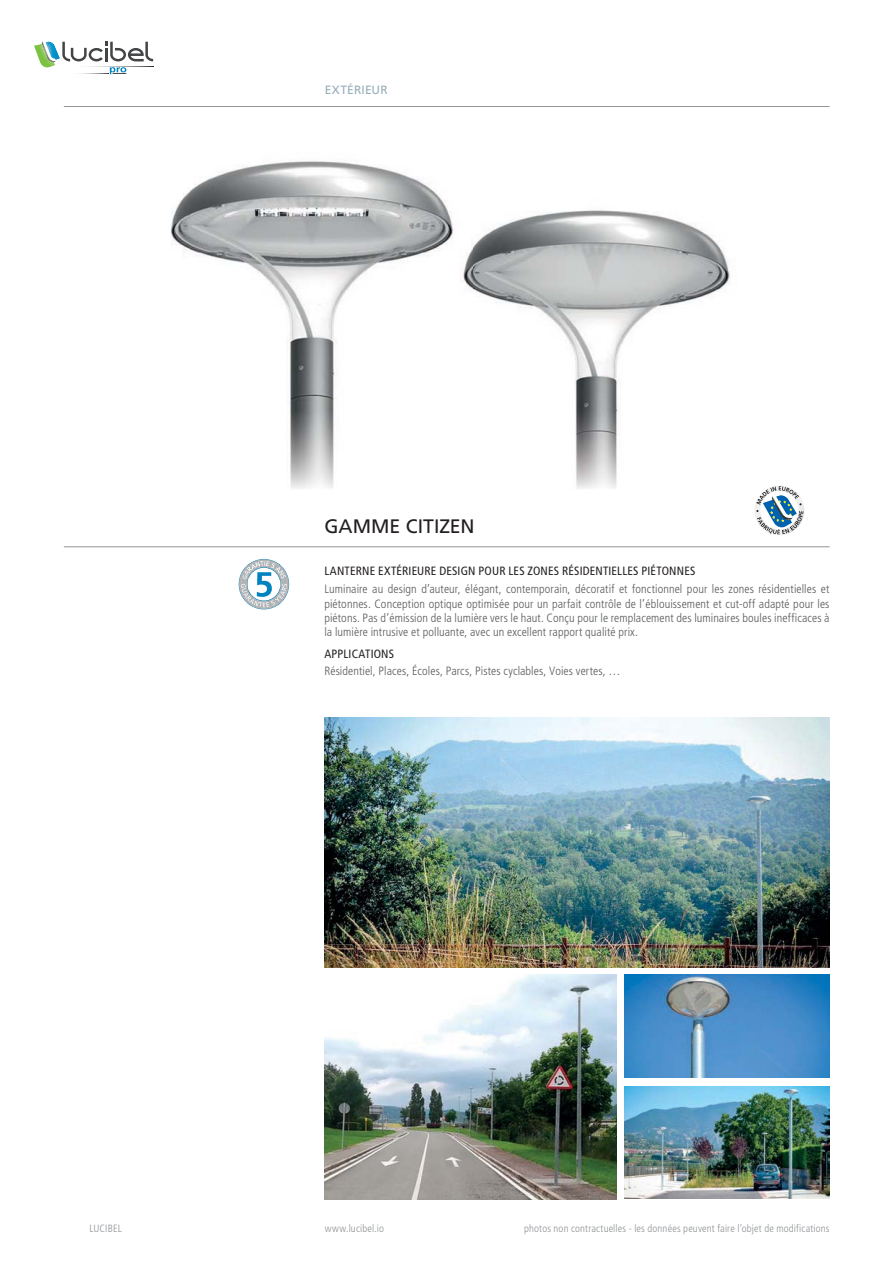
<style>
.page{position:relative;width:893px;height:1263px;background:#fff}
.page>*{position:absolute;margin:0;border:0;box-sizing:border-box;transform-origin:0 0}
.t1{font:19.5px "Frutiger LT";color:#231f20}
.t2{font:300 condensed 12px/14.4px "Frutiger LT";letter-spacing:.01em;color:#58595b;text-align:justify}
.t3{font:condensed 12px "Frutiger LT";letter-spacing:.015em;color:#231f20}
.t4{font:12px "Frutiger LT";letter-spacing:.015em;color:#98aeba}
.t5{font:300 condensed 10.5px "Frutiger LT";letter-spacing:.015em;color:#8f9194}
</style>
<div class="page">
<hr style="left:64px;top:106px;width:765px;height:1px;background:#939598">
<svg style="left:34px;top:41px;width:119px;height:33px"></svg>
<img style="left:72px;top:66px;width:81px;height:1px">
<img style="left:325px;top:717px;width:504px;height:251px">
<img style="left:325px;top:975px;width:292px;height:224px">
<img style="left:624px;top:975px;width:205px;height:102px">
<img style="left:624px;top:1086px;width:205px;height:113px">
<hr style="left:64px;top:546px;width:765px;height:1px;background:#939598">
<svg style="left:238px;top:559px;width:51px;height:50px"></svg>
<img style="left:171px;top:161px;width:559px;height:328px">
<svg style="left:755px;top:486px;width:49px;height:49px"></svg>
<p class="t4" style="left:325px;top:86px;width:65px">EXTÉRIEUR</p>
<h1 class="t1" style="left:324px;top:519px;width:151px">GAMME CITIZEN</h1>
<p class="t3" style="left:324px;top:563px;width:372px">LANTERNE EXTÉRIEURE DESIGN POUR LES ZONES RÉSIDENTIELLES PIÉTONNES</p>
<p class="t2" style="left:324px;top:582px;width:506px">Luminaire au design d’auteur, élégant, contemporain, décoratif et fonctionnel pour les zones résidentielles et piétonnes. Conception optique optimisée pour un parfait contrôle de l’éblouissement et cut-off adapté pour les piétons. Pas d’émission de la lumière vers le haut. Conçu pour le remplacement des luminaires boules inefficaces à la lumière intrusive et polluante, avec un excellent rapport qualité prix.</p>
<p class="t3" style="left:324px;top:647px;width:71px">APPLICATIONS</p>
<p class="t2" style="left:324px;top:664px;width:298px">Résidentiel, Places, Écoles, Parcs, Pistes cyclables, Voies vertes, …</p>
<p class="t5" style="left:89px;top:1223px;width:34px">LUCIBEL</p>
<p class="t5" style="left:325px;top:1223px;width:61px">www.lucibel.io</p>
<p class="t5" style="left:524px;top:1223px;width:307px">photos non contractuelles - les données peuvent faire l’objet de modifications</p>
</div>
